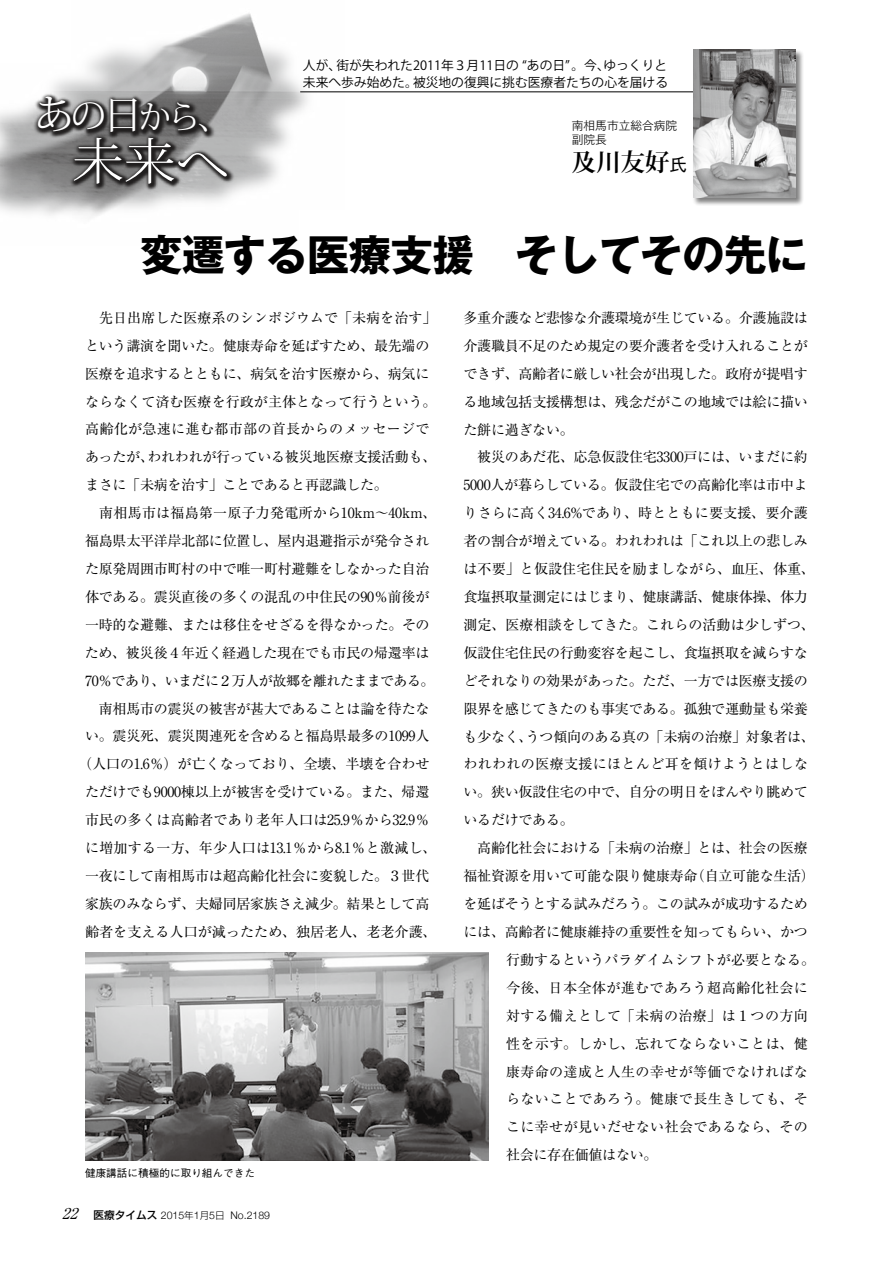
<style>
.page{position:relative;width:893px;height:1263px;background:#fff}
.page>*{position:absolute;margin:0;border:0;box-sizing:border-box;transform-origin:0 0}
.t1{font:300 49.8px "Koz Min Pro";color:#fff;scale:1.04 1}
.t2{font:700 42.45px "Gothic MB101 Pr 5";letter-spacing:-.02em;color:#000}
.t3{font:32.55px "Koz Min Pro";color:#fff}
.t4{font:700 24.45px "Koz Min Pro";color:#000}
.t5{font:14.1px/27.9px "Ryumin Pr 5";letter-spacing:-.02em;color:#000}
.t6{font:14.1px "Ryumin Pr 5";letter-spacing:.03em;color:#000}
.t7{font:14.1px "Ryumin Pr 5";letter-spacing:.015em;color:#000}
.t8{font:14.1px "Ryumin Pr 5";color:#000}
.t9{font:14.1px "Ryumin Pr 5";letter-spacing:.02em;color:#000}
.t10{font:14.1px "Ryumin Pr 5";letter-spacing:-.04em;color:#000}
.t11{font:14.1px "Ryumin Pr 5";letter-spacing:.005em;color:#000}
.t12{font:14.1px "Ryumin Pr 5";letter-spacing:.035em;color:#000}
.t13{font:14.1px "Ryumin Pr 5";letter-spacing:.025em;color:#000}
.t14{font:12.75px/17px "Koz Go Pro";color:#000}
.t15{font:300 11.7px/13.8px "Gothic MB101 Pr 5";color:#000}
.t16{font:500 10.65px "Gothic BBB Pr 5";color:#000}
.t17{font:300 10.5px "Helvetica Neue";color:#000}
.s1{font-size:39.6px}
.s2{font-size:36.75px}
.s3{font-size:42.9px}
.s4{font-family:"Gothic MB101 Pr 5";font-weight:400;font-size:16.95px}
.s5{font-family:"Ryumin Pr 5";font-weight:400;font-style:italic;font-size:14.85px}
.s6{font-family:"Shin Go Pr 5";font-weight:500;font-size:10.65px}
.s7{font-family:"Shin Go Pr 5";font-size:9.6px}
</style>
<div class="page">
<img style="left:0;top:13px;width:344px;height:200px">
<img style="left:0;top:48px;width:260px;height:142px">
<img style="left:24px;top:89px;width:255px;height:127px">
<hr style="left:300px;top:92px;width:410px;height:1px;background:#000">
<img style="left:85px;top:952px;width:403px;height:209px">
<div style="left:693px;top:49px;width:111px;height:157px;background:#000;opacity:.5"></div>
<img style="left:693px;top:50px;width:102px;height:147px">
<h3 class="t3" style="left:34px;top:94px;width:197px"><span class="s1">あ</span><span class="s2">の</span><span class="s1">日</span>から、</h3>
<h1 class="t1" style="left:72px;top:126px;width:152px">未来<span class="s3">へ</span></h1>
<p class="t14" style="left:303px;top:57px;width:367px">人が、街が失われた2011年３月11日の “あの日”。今、ゆっくりと未来へ歩み始めた。被災地の復興に挑む医療者たちの心を届ける</p>
<p class="t15" style="left:572px;top:118px;width:107px">南相馬市立総合病院副院長</p>
<h3 class="t4" style="left:572px;top:145px;width:116px">及川友好<span class="s4">氏</span></h3>
<h2 class="t2" style="left:140px;top:220px;width:669px">変遷する医療支援　そしてその先に</h2>
<p class="t5" style="left:85px;top:303px;width:353px;text-indent:14px">先日出席した医療系のシンポジウムで「未病を治す」という講演を聞いた。健康寿命を延ばすため、最先端の医療を追求するとともに、病気を治す医療から、病気にならなくて済む医療を行政が主体となって行うという。高齢化が急速に進む都市部の首長からのメッセージであったが、われわれが行っている被災地医療支援活動も、まさに「未病を治す」ことであると再認識した。</p>
<p class="t7" style="left:99px;top:502px;width:339px">南相馬市は福島第一原子力発電所から10km〜40km、</p>
<p class="t5" style="left:85px;top:526px;width:346px">福島県太平洋岸北部に位置し、屋内退避指示が発令され</p>
<p class="t5" style="left:85px;top:554px;width:346px">た原発周囲市町村の中で唯一町村避難をしなかった自治</p>
<p class="t5" style="left:85px;top:582px;width:346px">体である。震災直後の多くの混乱の中住民の90％前後が</p>
<p class="t5" style="left:85px;top:610px;width:346px">一時的な避難、または移住をせざるを得なかった。その</p>
<p class="t5" style="left:85px;top:637px;width:346px">ため、被災後４年近く経過した現在でも市民の帰還率は</p>
<p class="t10" style="left:85px;top:669px;width:351px">70％であり、いまだに２万人が故郷を離れたままである。</p>
<p class="t5" style="left:99px;top:693px;width:332px">南相馬市の震災の被害が甚大であることは論を待たな</p>
<p class="t5" style="left:85px;top:721px;width:346px">い。震災死、震災関連死を含めると福島県最多の1099人</p>
<p class="t8" style="left:78px;top:753px;width:353px">（人口の1.6％）が亡くなっており、全壊、半壊を合わせ</p>
<p class="t5" style="left:85px;top:777px;width:346px">ただけでも9000棟以上が被害を受けている。また、帰還</p>
<p class="t7" style="left:85px;top:809px;width:346px">市民の多くは高齢者であり老年人口は25.9％から32.9％</p>
<p class="t9" style="left:85px;top:837px;width:353px">に増加する一方、年少人口は13.1％から8.1％と激減し、</p>
<p class="t5" style="left:85px;top:861px;width:346px">一夜にして南相馬市は超高齢化社会に変貌した。３世代</p>
<p class="t5" style="left:85px;top:889px;width:346px">家族のみならず、夫婦同居家族さえ減少。結果として高</p>
<p class="t11" style="left:85px;top:920px;width:353px">齢者を支える人口が減ったため、独居老人、老老介護、</p>
<p class="t16" style="left:85px;top:1164px;width:172px">健康講話に積極的に取り組んできた</p>
<p class="t17" style="left:62px;top:1206px;width:209px"><span class="s5">22</span> <span class="s6">医療タイムス</span> 2015<span class="s7">年</span>1<span class="s7">月</span>5<span class="s7">日</span> No.2189</p>
<p class="t5" style="left:463px;top:303px;width:346px;text-align:justify">多重介護など悲惨な介護環境が生じている。介護施設は介護職員不足のため規定の要介護者を受け入れることができず、高齢者に厳しい社会が出現した。政府が提唱する地域包括支援構想は、残念だがこの地域では絵に描いた餅に過ぎない。</p>
<p class="t5" style="left:463px;top:442px;width:353px;text-indent:14px">被災のあだ花、応急仮設住宅3300戸には、いまだに約<br>5000人が暮らしている。仮設住宅での高齢化率は市中よりさらに高く34.6%であり、時とともに要支援、要介護者の割合が増えている。われわれは「これ以上の悲しみは不要」と仮設住宅住民を励ましながら、血圧、体重、食塩摂取量測定にはじまり、健康講話、健康体操、体力測定、医療相談をしてきた。これらの活動は少しずつ、仮設住宅住民の行動変容を起こし、食塩摂取を減らすなどそれなりの効果があった。ただ、一方では医療支援の限界を感じてきたのも事実である。孤独で運動量も栄養も少なく、うつ傾向のある真の「未病の治療」対象者は、われわれの医療支援にほとんど耳を傾けようとはしない。狭い仮設住宅の中で、自分の明日をぼんやり眺めているだけである。</p>
<p class="t5" style="left:477px;top:833px;width:332px">高齢化社会における「未病の治療」とは、社会の医療</p>
<p class="t5" style="left:463px;top:861px;width:353px">福祉資源を用いて可能な限り健康寿命（自立可能な生活）</p>
<p class="t5" style="left:463px;top:889px;width:346px">を延ばそうとする試みだろう。この試みが成功するため</p>
<p class="t5" style="left:463px;top:917px;width:346px">には、高齢者に健康維持の重要性を知ってもらい、かつ</p>
<p class="t8" style="left:506px;top:948px;width:310px">行動するというパラダイムシフトが必要となる。</p>
<p class="t6" style="left:506px;top:976px;width:303px">今後、日本全体が進むであろう超高齢化社会に</p>
<p class="t6" style="left:506px;top:1004px;width:303px">対する備えとして「未病の治療」は１つの方向</p>
<p class="t12" style="left:506px;top:1032px;width:303px">性を示す。しかし、忘れてならないことは、健</p>
<p class="t13" style="left:506px;top:1060px;width:303px">康寿命の達成と人生の幸せが等価でなければな</p>
<p class="t6" style="left:506px;top:1088px;width:303px">らないことであろう。健康で長生きしても、そ</p>
<p class="t6" style="left:506px;top:1116px;width:303px">こに幸せが見いだせない社会であるなら、その</p>
<p class="t5" style="left:506px;top:1140px;width:153px">社会に存在価値はない。</p>
</div>
